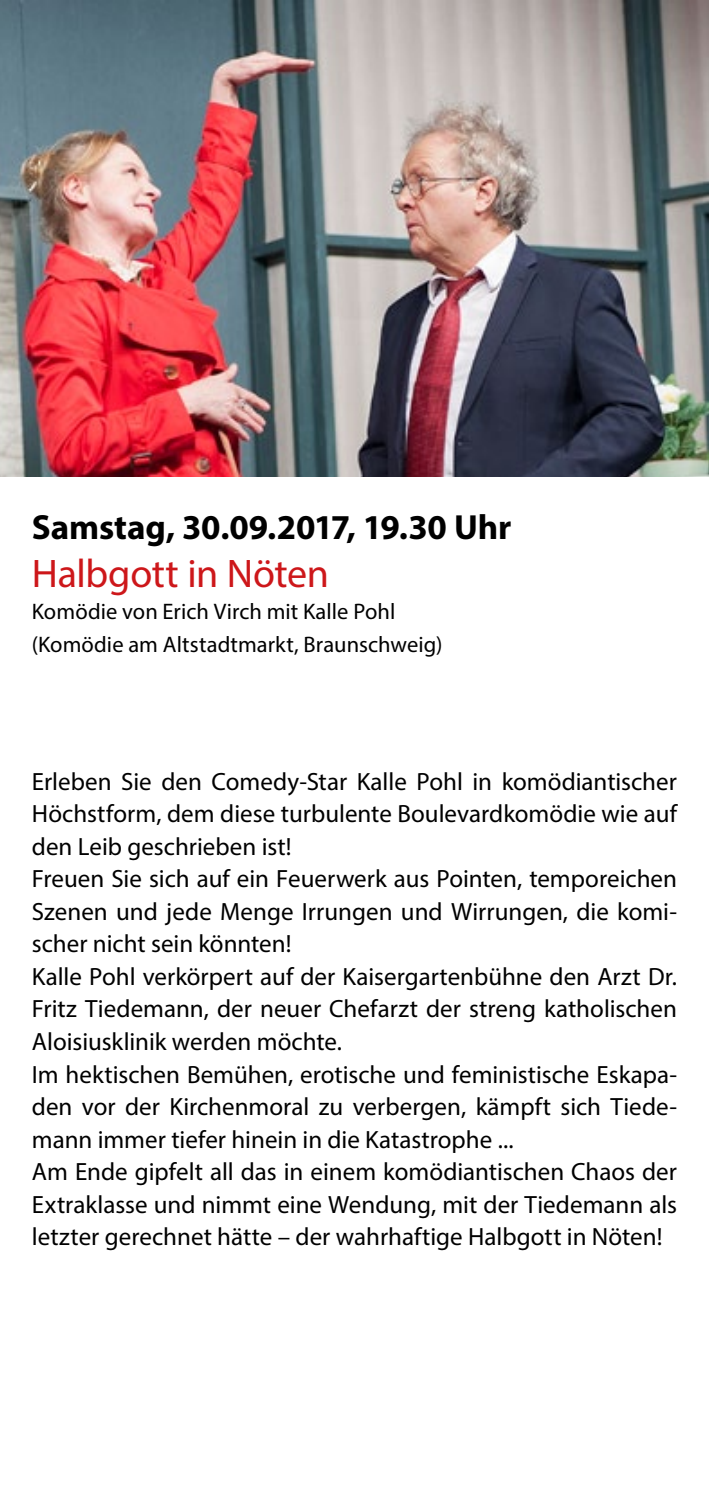
<style>
.page{position:relative;width:709px;height:1489px;background:#fff}
.page>*{position:absolute;margin:0;border:0;box-sizing:border-box;transform-origin:0 0}
.t1{font:40px "Myriad Pro";letter-spacing:-.01em;color:#cd171a}
.t2{font:700 35px "Myriad Pro";letter-spacing:-.005em;color:#000}
.t3{font:25px/32.5px "Myriad Pro";color:#000}
.t4{font:22.5px/32.5px "Myriad Pro";letter-spacing:.005em;color:#000}
</style>
<div class="page">
<img style="left:0;top:0;width:709px;height:477px">
<h2 class="t2" style="left:32px;top:504px;width:481px">Samstag, 30.09.2017, 19.30 Uhr</h2>
<h1 class="t1" style="left:32px;top:548px;width:299px">Halbgott in Nöten</h1>
<p class="t4" style="left:32px;top:595px;width:412px">Komödie von Erich Virch mit Kalle Pohl (Komödie am Altstadtmarkt, Braunschweig)</p>
<p class="t3" style="left:32px;top:764px;width:646px">Erleben Sie den Comedy-Star Kalle Pohl in komödiantischer Höchstform, dem diese turbulente Boulevardkomödie wie auf den Leib geschrieben ist!<br>Freuen Sie sich auf ein Feuerwerk aus Pointen, temporeichen Szenen und jede Menge Irrungen und Wirrungen, die komi&shy;scher nicht sein könnten!<br>Kalle Pohl verkörpert auf der Kaisergartenbühne den Arzt Dr.<br>Fritz Tiedemann, der neuer Chefarzt der streng katholischen Aloisiusklinik werden möchte.<br>Im hektischen Bemühen, erotische und feministische Eskapa&shy;den vor der Kirchenmoral zu verbergen, kämpft sich Tiede&shy;mann immer tiefer hinein in die Katastrophe ...<br>Am Ende gipfelt all das in einem komödiantischen Chaos der Extraklasse und nimmt eine Wendung, mit der Tiedemann als letzter gerechnet hätte – der wahrhaftige Halbgott in Nöten!</p>
</div>
